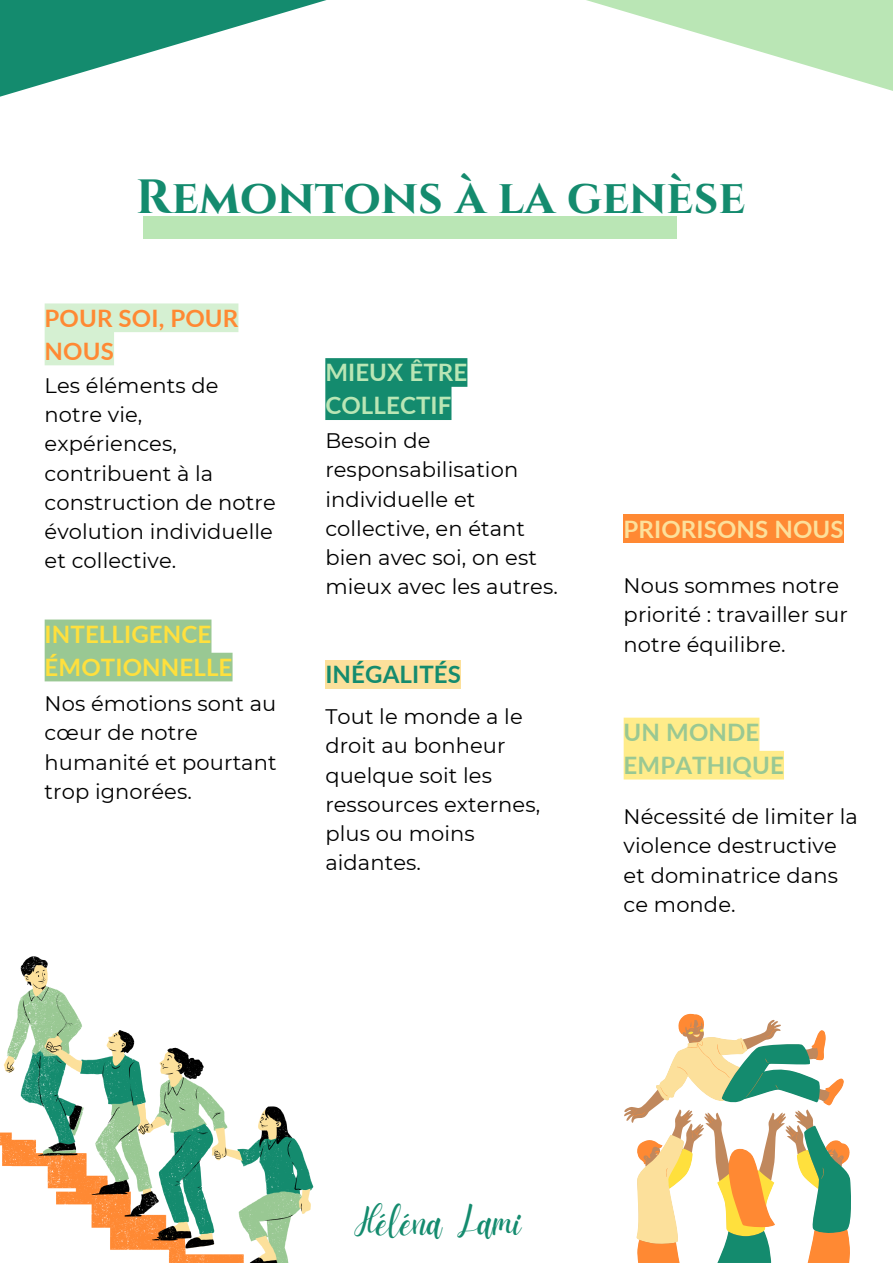
<style>
.page{position:relative;width:893px;height:1263px;background:#fff}
.page>*{position:absolute;margin:0;border:0;box-sizing:border-box;transform-origin:0 0}
.t1{font:700 48px "Cinzel";color:#148b6e}
.t2{font:42.38px "Daydream";color:#148b6e}
.t3{font:700 24px/33.2px "Lato";letter-spacing:.005em;color:#ffe03d}
.t4{font:700 24px/33.2px "Lato";letter-spacing:.005em;color:#bae6b5}
.t5{font:700 24px/33.2px "Lato";letter-spacing:.005em;color:#99c893}
.t6{font:700 24px/33.2px "Lato";letter-spacing:.005em;color:#ff8933}
.t7{font:700 24px "Lato";letter-spacing:.005em;color:#fce09b}
.t8{font:700 24px "Lato";letter-spacing:.005em;color:#148b6e}
.t9{font:21px/29.2px "Montserrat";letter-spacing:.005em;color:#000}
</style>
<div class="page">
<svg style="left:631px;top:1013px;width:220px;height:250px"></svg>
<svg style="left:0;top:956px;width:314px;height:307px"></svg>
<svg style="left:45px;top:303px;width:193px;height:62px"></svg>
<div style="left:325px;top:660px;width:136px;height:28px;background:#fce09b"></div>
<svg style="left:45px;top:619px;width:187px;height:62px;background:#9fcb9a"></svg>
<svg style="left:325px;top:358px;width:142px;height:62px;background:#229277"></svg>
<svg style="left:623px;top:718px;width:161px;height:61px;background:#ffed94"></svg>
<div style="left:623px;top:515px;width:221px;height:28px;background:#ff8933"></div>
<svg style="left:0;top:0;width:327px;height:97px"></svg>
<svg style="left:586px;top:0;width:307px;height:91px"></svg>
<div style="left:143px;top:216px;width:533px;height:23px;background:#bae6b5"></div>
<p class="t1" style="left:136px;top:166px;width:611px">Remontons à la genèse</p>
<p class="t6" style="left:45px;top:301px;width:195px">POUR SOI, POUR<br>NOUS</p>
<p class="t9" style="left:45px;top:371px;width:233px">Les éléments de notre vie, expériences, contribuent à la construction de notre évolution individuelle et collective.</p>
<p class="t3" style="left:45px;top:617px;width:189px">INTELLIGENCE<br>ÉMOTIONNELLE</p>
<p class="t9" style="left:45px;top:689px;width:233px">Nos émotions sont au cœur de notre humanité et pourtant trop ignorées.</p>
<p class="t4" style="left:325px;top:355px;width:143px">MIEUX ÊTRE<br>COLLECTIF</p>
<p class="t9" style="left:325px;top:426px;width:234px">Besoin de responsabilisation individuelle et collective, en étant bien avec soi, on est mieux avec les autres.</p>
<p class="t8" style="left:325px;top:659px;width:137px">INÉGALITÉS</p>
<p class="t9" style="left:325px;top:702px;width:216px">Tout le monde a le droit au bonheur quelque soit les ressources externes, plus ou moins aidantes.</p>
<p class="t7" style="left:623px;top:514px;width:222px">PRIORISONS NOUS</p>
<p class="t9" style="left:623px;top:571px;width:226px">Nous sommes notre priorité : travailler sur notre équilibre.</p>
<p class="t5" style="left:623px;top:715px;width:162px">UN MONDE<br>EMPATHIQUE</p>
<p class="t9" style="left:623px;top:802px;width:236px">Nécessité de limiter la violence destructive et dominatrice dans ce monde.</p>
<p class="t2" style="left:354px;top:1198px;width:168px">Héléna Lami</p>
</div>
